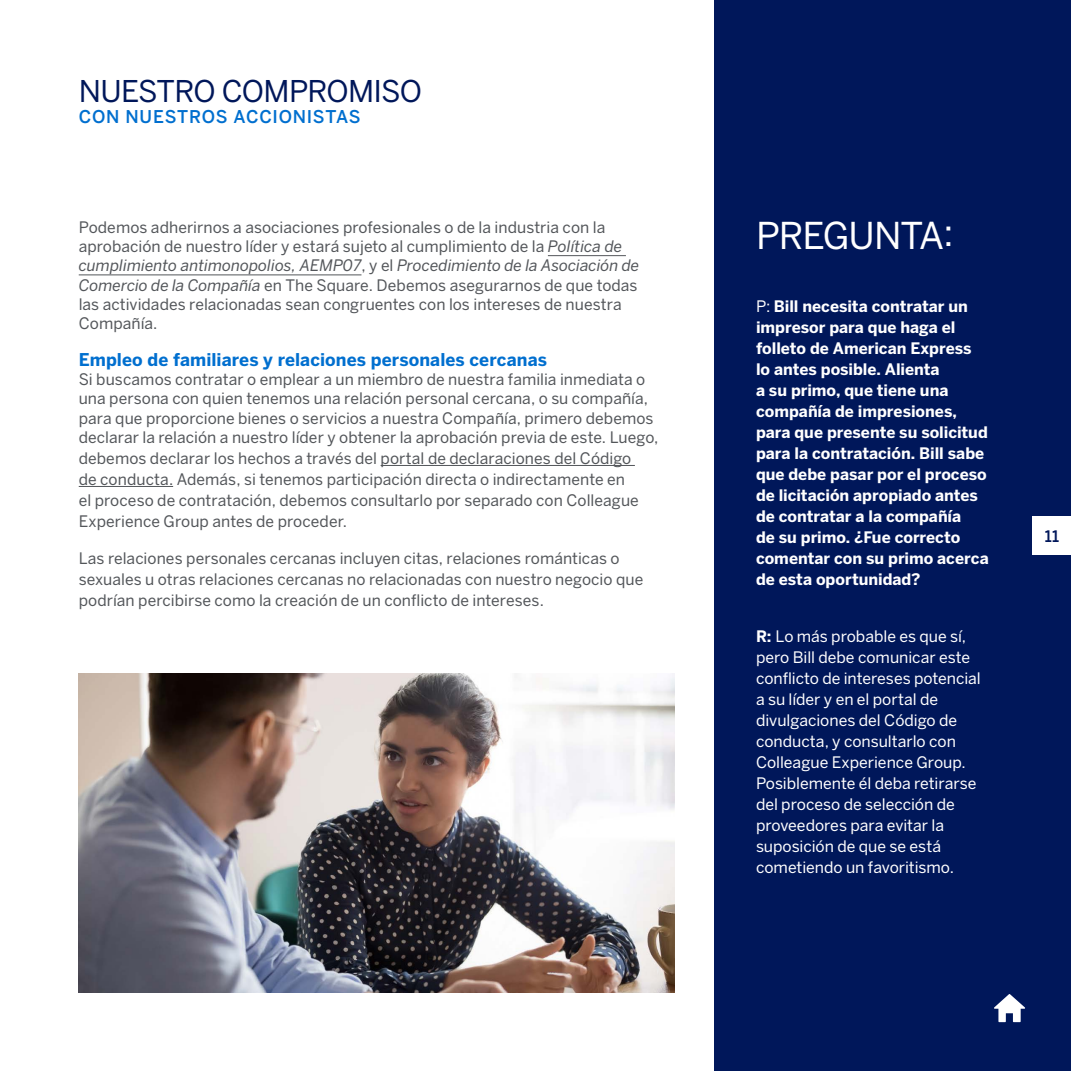
<style>
.page{position:relative;width:1071px;height:1071px;background:#fff}
.page>*{position:absolute;margin:0;border:0;box-sizing:border-box;transform-origin:0 0}
.t1{font:36.75px "Benton Sans";letter-spacing:-.03em;color:#fff}
.t2{font:29.75px "Benton Sans";letter-spacing:-.03em;color:#00175a}
.t3{font:700 17.5px "Benton Sans";letter-spacing:.005em;color:#006fcf}
.t4{font:500 17.5px "Benton Sans";letter-spacing:.04em;color:#006fcf}
.t5{font:15.75px/19.2px "Benton Sans";letter-spacing:.005em;color:#53565a}
.t6{font:700 15.75px/21px "Benton Sans";color:#fff}
.t7{font:15.75px/21px "Benton Sans";letter-spacing:-.005em;color:#fff}
.t8{font:500 15.75px "Benton Sans";color:#00175a}
.s1{font-style:italic}
.s2{font-weight:400}
.s3{font-weight:700}
</style>
<div class="page">
<div style="left:714px;top:0;width:357px;height:1071px;background:#00175a"></div>
<svg style="left:994px;top:994px;width:31px;height:28px"></svg>
<hr style="left:548px;top:255px;width:78px;height:1px;background:#53565a">
<hr style="left:79px;top:275px;width:282px;height:1px;background:#53565a">
<hr style="left:381px;top:465px;width:254px;height:1px;background:#53565a">
<hr style="left:79px;top:486px;width:94px;height:1px;background:#53565a">
<img style="left:79px;top:674px;width:596px;height:318px">
<div style="left:1033px;top:516px;width:38px;height:39px;background:#fff"></div>
<h2 class="t2" style="left:79px;top:74px;width:345px">NUESTRO COMPROMISO</h2>
<p class="t4" style="left:79px;top:106px;width:283px">CON NUESTROS ACCIONISTAS</p>
<p class="t5" style="left:79px;top:217px;width:562px">Podemos adherirnos a asociaciones profesionales o de la industria con la aprobación de nuestro líder y estará sujeto al cumplimiento de la <span class="s1">Política de cumplimiento antimonopolios, AEMP07</span>, y el <span class="s1">Procedimiento de la Asociación de Comercio de la Compañía</span> en The Square. Debemos asegurarnos de que todas las actividades relacionadas sean congruentes con los intereses de nuestra Compañía.</p>
<p class="t3" style="left:79px;top:349px;width:470px">Empleo de familiares y relaciones personales cercanas</p>
<p class="t5" style="left:79px;top:370px;width:581px">Si buscamos contratar o emplear a un miembro de nuestra familia inmediata o una persona con quien tenemos una relación personal cercana, o su compañía, para que proporcione bienes o servicios a nuestra Compañía, primero debemos declarar la relación a nuestro líder y obtener la aprobación previa de este. Luego,</p>
<p class="t5" style="left:79px;top:447px;width:562px;line-height:21px">debemos declarar los hechos a través del portal de declaraciones del Código de conducta. Además, si tenemos participación directa o indirectamente en el proceso de contratación, debemos consultarlo por separado con Colleague Experience Group antes de proceder.</p>
<p class="t5" style="left:79px;top:547px;width:566px;line-height:21px">Las relaciones personales cercanas incluyen citas, relaciones románticas o sexuales u otras relaciones cercanas no relacionadas con nuestro negocio que podrían percibirse como la creación de un conflicto de intereses.</p>
<h1 class="t1" style="left:756px;top:214px;width:199px">PREGUNTA:</h1>
<p class="t6" style="left:756px;top:295px;width:234px"><span class="s2">P:</span> Bill necesita contratar un impresor para que haga el folleto de American Express lo antes posible. Alienta<br>a su primo, que tiene una compañía de impresiones, para que presente su solicitud para la contratación. Bill sabe que debe pasar por el proceso de licitación apropiado antes de contratar a la compañía<br>de su primo. ¿Fue correcto comentar con su primo acerca de esta oportunidad?</p>
<p class="t7" style="left:756px;top:626px;width:226px"><span class="s3">R:</span> Lo más probable es que sí, pero Bill debe comunicar este conflicto de intereses potencial a su líder y en el portal de divulgaciones del Código de conducta, y consultarlo con<br>Colleague Experience Group.<br>Posiblemente él deba retirarse del proceso de selección de proveedores para evitar la suposición de que se está cometiendo un favoritismo.</p>
<p class="t8" style="left:1045px;top:527px;width:16px">11</p>
</div>
